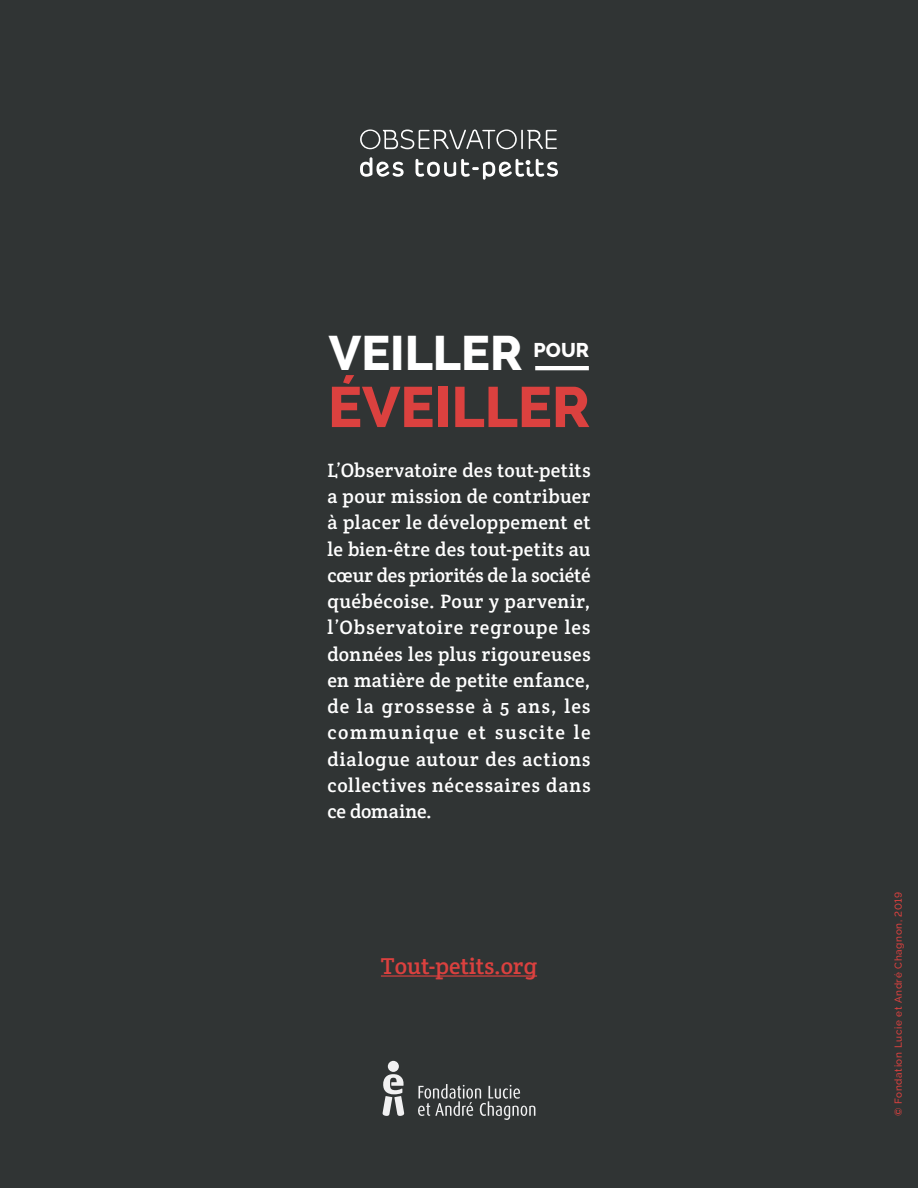
<style>
.page{position:relative;width:918px;height:1188px;background:#303434}
.page>*{position:absolute;margin:0;border:0;box-sizing:border-box;transform-origin:0 0}
.t1{font:800 56.85px "Raleway";color:#db413f}
.t2{font:800 48.3px "Raleway";color:#fff}
.t3{font:23.25px "Crete Round";color:#db413f}
.t4{font:800 19.8px "Raleway";color:#fff}
.Texte{font:19.5px/26.2px "Crete Round";letter-spacing:.035em;color:#fff;text-align:justify}
.t5{font:500 10.05px "Raleway";letter-spacing:.06em;color:#db413f}
</style>
<div class="page">
<hr style="left:381px;top:975px;width:156px;height:2px;background:#db413f">
<div style="left:535px;top:366px;width:54px;height:4px;border:3px solid #fff"></div>
<svg style="left:360px;top:129px;width:197px;height:20px"></svg>
<svg style="left:360px;top:157px;width:44px;height:20px"></svg>
<svg style="left:416px;top:159px;width:142px;height:21px"></svg>
<svg style="left:418px;top:1084px;width:117px;height:36px"></svg>
<div style="left:388px;top:1061px;width:11px;height:11px;background:#f1f1f2;border-radius:50%"></div>
<svg style="left:383px;top:1074px;width:21px;height:42px"></svg>
<p class="t2" style="left:329px;top:326px;width:195px">VEILLER</p>
<p class="t4" style="left:534px;top:339px;width:57px">POUR</p>
<p class="t1" style="left:328px;top:375px;width:263px">ÉVEILLER</p>
<p class="Texte" style="left:327px;top:457px;width:265px">L’Observatoire des tout-petits a pour mission de contribuer à placer le développement et le bien-être des tout-petits au cœur des priorités de la société québécoise. Pour y parvenir, l’Observatoire regroupe les données les plus rigoureuses en matière de petite enfance, de la grossesse à 5 ans, les communique et suscite le dialogue autour des actions collectives nécessaires dans ce domaine.</p>
<p class="t3" style="left:381px;top:951px;width:158px">Tout-petits.org</p>
<p class="t5" style="left:892px;top:1116px;width:226px;rotate:-90deg">© Fondation Lucie et André Chagnon, 2019</p>
</div>
